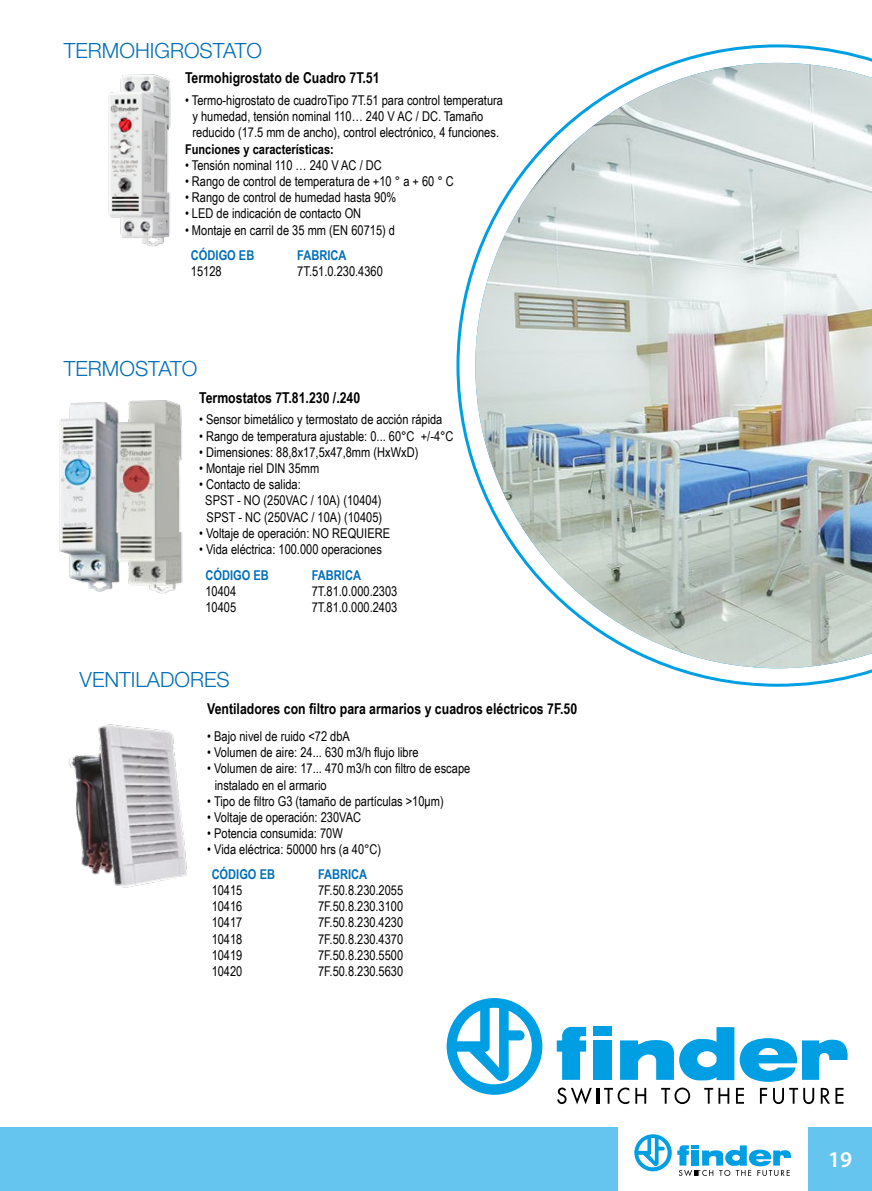
<style>
.page{position:relative;width:872px;height:1191px;background:#fff}
.page>*{position:absolute;margin:0;border:0;box-sizing:border-box;transform-origin:0 0}
.t1{font:600 22.5px "Myriad Pro";color:#fff}
.t2{font:300 21px "Helvetica Neue LT Std";color:#006fb9}
.t3{font:700 15px "Arial Narrow";color:#000}
.t4{font:13.5px/16.2px "Arial Narrow";color:#000}
.t5{font:700 13.5px "Arial Narrow";color:#006fb9}
.t6{font:700 13.5px "Arial Narrow";color:#000}
</style>
<div class="page">
<div style="left:808px;top:1127px;width:64px;height:64px;background:#66c5ee"></div>
<div style="left:0;top:1127px;width:617px;height:64px;background:#66c5ee"></div>
<svg style="left:634px;top:1134px;width:157px;height:42px"></svg>
<svg style="left:456px;top:44px;width:416px;height:643px"></svg>
<img style="left:108px;top:74px;width:63px;height:173px">
<img style="left:59px;top:402px;width:54px;height:190px">
<img style="left:113px;top:400px;width:70px;height:194px">
<img style="left:68px;top:724px;width:119px;height:164px">
<svg style="left:446px;top:998px;width:96px;height:97px"></svg>
<svg style="left:620px;top:1027px;width:228px;height:54px"></svg>
<svg style="left:557px;top:1027px;width:29px;height:52px"></svg>
<div style="left:593px;top:1040px;width:18px;height:39px;background:#009fe3"></div>
<div style="left:593px;top:1027px;width:18px;height:9px;background:#009fe3"></div>
<svg style="left:557px;top:1087px;width:35px;height:17px"></svg>
<hr style="left:597px;top:1087px;width:3px;height:16px;background:#000">
<svg style="left:604px;top:1087px;width:25px;height:17px"></svg>
<svg style="left:635px;top:1087px;width:11px;height:16px"></svg>
<svg style="left:661px;top:1087px;width:29px;height:17px"></svg>
<svg style="left:704px;top:1087px;width:25px;height:16px"></svg>
<svg style="left:736px;top:1087px;width:8px;height:16px"></svg>
<svg style="left:760px;top:1087px;width:7px;height:16px"></svg>
<svg style="left:773px;top:1087px;width:41px;height:17px"></svg>
<svg style="left:820px;top:1087px;width:23px;height:16px"></svg>
<h2 class="t2" style="left:64px;top:37px;width:200px">TERMOHIGROSTATO</h2>
<p class="t3" style="left:185px;top:67px;width:196px">Termohigrostato de Cuadro 7T.51</p>
<p class="t4" style="left:192px;top:92px;width:312px;text-indent:-8px">• Termo-higrostato de cuadroTipo 7T.51 para control temperatura y humedad, tensión nominal 110… 240 V AC / DC. Tamaño reducido (17.5 mm de ancho), control electrónico, 4 funciones.</p>
<p class="t6" style="left:185px;top:139px;width:150px">Funciones y características:</p>
<p class="t4" style="left:185px;top:156px;width:198px">• Tensión nominal 110 … 240 V AC / DC</p>
<p class="t4" style="left:185px;top:173px;width:270px">• Rango de control de temperatura de +10 ° a + 60 ° C</p>
<p class="t4" style="left:185px;top:189px;width:213px">• Rango de control de humedad hasta 90%</p>
<p class="t4" style="left:185px;top:205px;width:178px">• LED de indicación de contacto ON</p>
<p class="t4" style="left:185px;top:221px;width:211px">• Montaje en carril de 35 mm (EN 60715) d</p>
<p class="t5" style="left:191px;top:245px;width:65px">CÓDIGO EB</p>
<p class="t5" style="left:297px;top:245px;width:51px">FABRICA</p>
<p class="t4" style="left:191px;top:263px;width:32px">15128</p>
<p class="t4" style="left:297px;top:263px;width:87px">7T.51.0.230.4360</p>
<h2 class="t2" style="left:64px;top:355px;width:135px">TERMOSTATO</h2>
<p class="t3" style="left:199px;top:386px;width:163px">Termostatos 7T.81.230 /.240</p>
<p class="t4" style="left:199px;top:411px;width:245px">• Sensor bimetálico y termostato de acción rápida</p>
<p class="t4" style="left:199px;top:427px;width:256px">• Rango de temperatura ajustable: 0... 60°C +/-4°C</p>
<p class="t4" style="left:199px;top:443px;width:221px">• Dimensiones: 88,8x17,5x47,8mm (HxWxD)</p>
<p class="t4" style="left:199px;top:460px;width:122px">• Montaje riel DIN 35mm</p>
<p class="t4" style="left:205px;top:476px;width:178px;text-indent:-6px">• Contacto de salida:<br>SPST - NO (250VAC / 10A) (10404)<br>SPST - NC (250VAC / 10A) (10405)</p>
<p class="t4" style="left:199px;top:524px;width:192px">• Voltaje de operación: NO REQUIERE</p>
<p class="t4" style="left:199px;top:541px;width:184px">• Vida eléctrica: 100.000 operaciones</p>
<p class="t5" style="left:205px;top:565px;width:65px">CÓDIGO EB</p>
<p class="t5" style="left:312px;top:565px;width:51px">FABRICA</p>
<p class="t4" style="left:205px;top:582px;width:32px">10404</p>
<p class="t4" style="left:312px;top:582px;width:87px">7T.81.0.000.2303</p>
<p class="t4" style="left:205px;top:599px;width:32px">10405</p>
<p class="t4" style="left:312px;top:599px;width:87px">7T.81.0.000.2403</p>
<h2 class="t2" style="left:80px;top:667px;width:152px">VENTILADORES</h2>
<p class="t3" style="left:207px;top:697px;width:371px">Ventiladores con filtro para armarios y cuadros eléctricos 7F.50</p>
<p class="t4" style="left:207px;top:727px;width:144px">• Bajo nivel de ruido &lt;72 dbA</p>
<p class="t4" style="left:207px;top:744px;width:213px">• Volumen de aire: 24... 630 m3/h flujo libre</p>
<p class="t4" style="left:215px;top:760px;width:257px;text-indent:-8px">• Volumen de aire: 17... 470 m3/h con filtro de escape instalado en el armario</p>
<p class="t4" style="left:207px;top:792px;width:238px">• Tipo de filtro G3 (tamaño de partículas &gt;10μm)</p>
<p class="t4" style="left:207px;top:808px;width:155px">• Voltaje de operación: 230VAC</p>
<p class="t4" style="left:207px;top:825px;width:137px">• Potencia consumida: 70W</p>
<p class="t4" style="left:207px;top:841px;width:175px">• Vida eléctrica: 50000 hrs (a 40°C)</p>
<p class="t5" style="left:212px;top:863px;width:65px">CÓDIGO EB</p>
<p class="t5" style="left:318px;top:863px;width:51px">FABRICA</p>
<p class="t4" style="left:212px;top:881px;width:32px">10415</p>
<p class="t4" style="left:318px;top:881px;width:87px">7F.50.8.230.2055</p>
<p class="t4" style="left:212px;top:897px;width:32px">10416</p>
<p class="t4" style="left:318px;top:897px;width:87px">7F.50.8.230.3100</p>
<p class="t4" style="left:212px;top:914px;width:32px">10417</p>
<p class="t4" style="left:318px;top:914px;width:87px">7F.50.8.230.4230</p>
<p class="t4" style="left:212px;top:930px;width:32px">10418</p>
<p class="t4" style="left:318px;top:930px;width:87px">7F.50.8.230.4370</p>
<p class="t4" style="left:212px;top:946px;width:32px">10419</p>
<p class="t4" style="left:318px;top:946px;width:87px">7F.50.8.230.5500</p>
<p class="t4" style="left:212px;top:962px;width:32px">10420</p>
<p class="t4" style="left:318px;top:962px;width:87px">7F.50.8.230.5630</p>
<h1 class="t1" style="left:828px;top:1145px;width:26px">19</h1>
</div>
